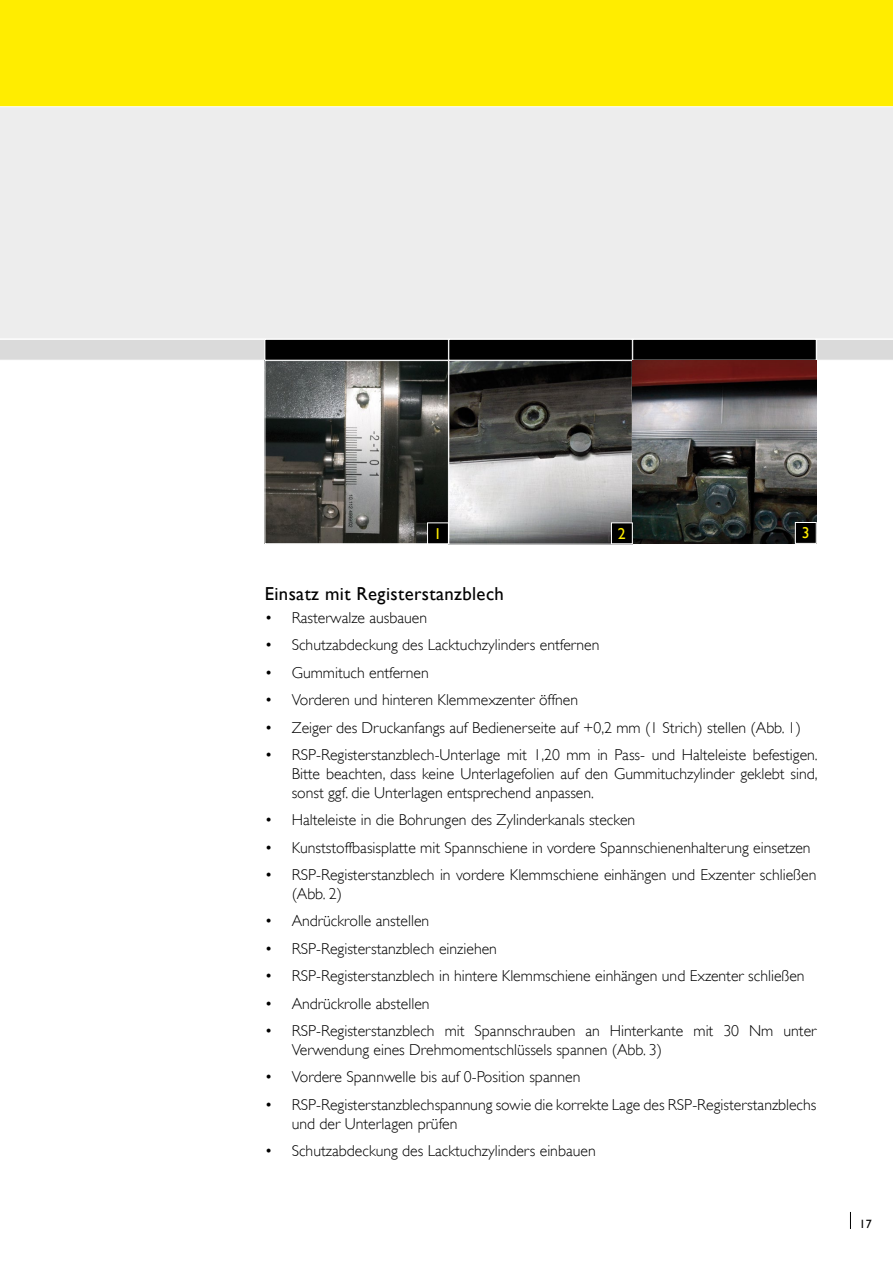
<style>
.page{position:relative;width:893px;height:1263px;background:#fff}
.page>*{position:absolute;margin:0;border:0;box-sizing:border-box;transform-origin:0 0}
.t1{font:18.75px "Gill Sans";letter-spacing:.02em;color:#000}
.t2{font:300 15.75px/18.9px "Gill Sans";color:#000}
.t3{font:15.75px "Gill Sans";color:#ffed00}
.t4{font:12px "Gill Sans";color:#000}
</style>
<div class="page">
<div style="left:0;top:107px;width:893px;height:231px;background:#ededed"></div>
<div style="left:0;top:0;width:893px;height:106px;background:#ffed00"></div>
<svg style="left:850px;top:1212px;width:1px;height:17px"></svg>
<div style="left:0;top:340px;width:265px;height:20px;background:#dadada"></div>
<div style="left:265px;top:339px;width:184px;height:21px;background:#000;border:1px solid #fff"></div>
<div style="left:449px;top:339px;width:183px;height:21px;background:#000;border:1px solid #fff"></div>
<div style="left:632px;top:339px;width:184px;height:21px;background:#000;border:1px solid #fff"></div>
<div style="left:817px;top:340px;width:76px;height:20px;background:#dadada"></div>
<img style="left:451px;top:362px;width:179px;height:180px">
<div style="left:449px;top:360px;width:183px;height:184px;border:1px solid #fff"></div>
<svg style="left:632px;top:360px;width:184px;height:184px;background:#534a49"></svg>
<svg style="left:267px;top:362px;width:180px;height:180px;background:#585855"></svg>
<div style="left:265px;top:360px;width:184px;height:184px;border:1px solid #fff"></div>
<div style="left:795px;top:522px;width:21px;height:21px;background:#000"></div>
<div style="left:795px;top:522px;width:21px;height:22px;border:1px solid #fff"></div>
<div style="left:611px;top:523px;width:21px;height:21px;background:#000"></div>
<div style="left:428px;top:523px;width:20px;height:21px;background:#000"></div>
<div style="left:427px;top:523px;width:22px;height:21px;border:1px solid #fff"></div>
<p class="t3" style="left:434px;top:524px;width:9px">1</p>
<p class="t3" style="left:618px;top:524px;width:9px">2</p>
<p class="t3" style="left:802px;top:524px;width:9px">3</p>
<p class="t1" style="left:265px;top:583px;width:241px">Einsatz mit Registerstanzblech</p>
<p class="t2" style="left:265px;top:608px;width:164px">• Rasterwalze ausbauen</p>
<p class="t2" style="left:265px;top:635px;width:336px">• Schutzabdeckung des Lacktuchzylinders entfernen</p>
<p class="t2" style="left:265px;top:663px;width:166px">• Gummituch entfernen</p>
<p class="t2" style="left:265px;top:690px;width:315px">• Vorderen und hinteren Klemmexzenter öffnen</p>
<p class="t2" style="left:265px;top:718px;width:538px">• Zeiger des Druckanfangs auf Bedienerseite auf +0,2 mm (1 Strich) stellen (Abb. 1)</p>
<p class="t2" style="left:292px;top:745px;width:527px;text-align:justify;text-indent:-27px">• RSP-Registerstanzblech-Unterlage mit 1,20 mm in Pass- und Halteleiste befestigen.<br>Bitte beachten, dass keine Unterlagefolien auf den Gummituchzylinder geklebt sind, sonst ggf. die Unterlagen entsprechend anpassen.</p>
<p class="t2" style="left:265px;top:810px;width:372px">• Halteleiste in die Bohrungen des Zylinderkanals stecken</p>
<p class="t2" style="left:265px;top:838px;width:547px">• Kunststoffbasisplatte mit Spannschiene in vordere Spannschienenhalterung einsetzen</p>
<p class="t2" style="left:292px;top:865px;width:526px;text-indent:-27px">• RSP-Registerstanzblech in vordere Klemmschiene einhängen und Exzenter schließen (Abb. 2)</p>
<p class="t2" style="left:265px;top:911px;width:166px">• Andrückrolle anstellen</p>
<p class="t2" style="left:265px;top:939px;width:234px">• RSP-Registerstanzblech einziehen</p>
<p class="t2" style="left:265px;top:966px;width:541px">• RSP-Registerstanzblech in hintere Klemmschiene einhängen und Exzenter schließen</p>
<p class="t2" style="left:265px;top:994px;width:166px">• Andrückrolle abstellen</p>
<p class="t2" style="left:292px;top:1021px;width:526px;text-indent:-27px">• RSP-Registerstanzblech mit Spannschrauben an Hinterkante mit 30 Nm unter<br>Verwendung eines Drehmomentschlüssels spannen (Abb. 3)</p>
<p class="t2" style="left:265px;top:1067px;width:317px">• Vordere Spannwelle bis auf 0-Position spannen</p>
<p class="t2" style="left:292px;top:1095px;width:526px;text-indent:-27px">• RSP-Registerstanzblechspannung sowie die korrekte Lage des RSP-Registerstanzblechs und der Unterlagen prüfen</p>
<p class="t2" style="left:265px;top:1141px;width:333px">• Schutzabdeckung des Lacktuchzylinders einbauen</p>
<p class="t4" style="left:859px;top:1217px;width:14px">17</p>
</div>
